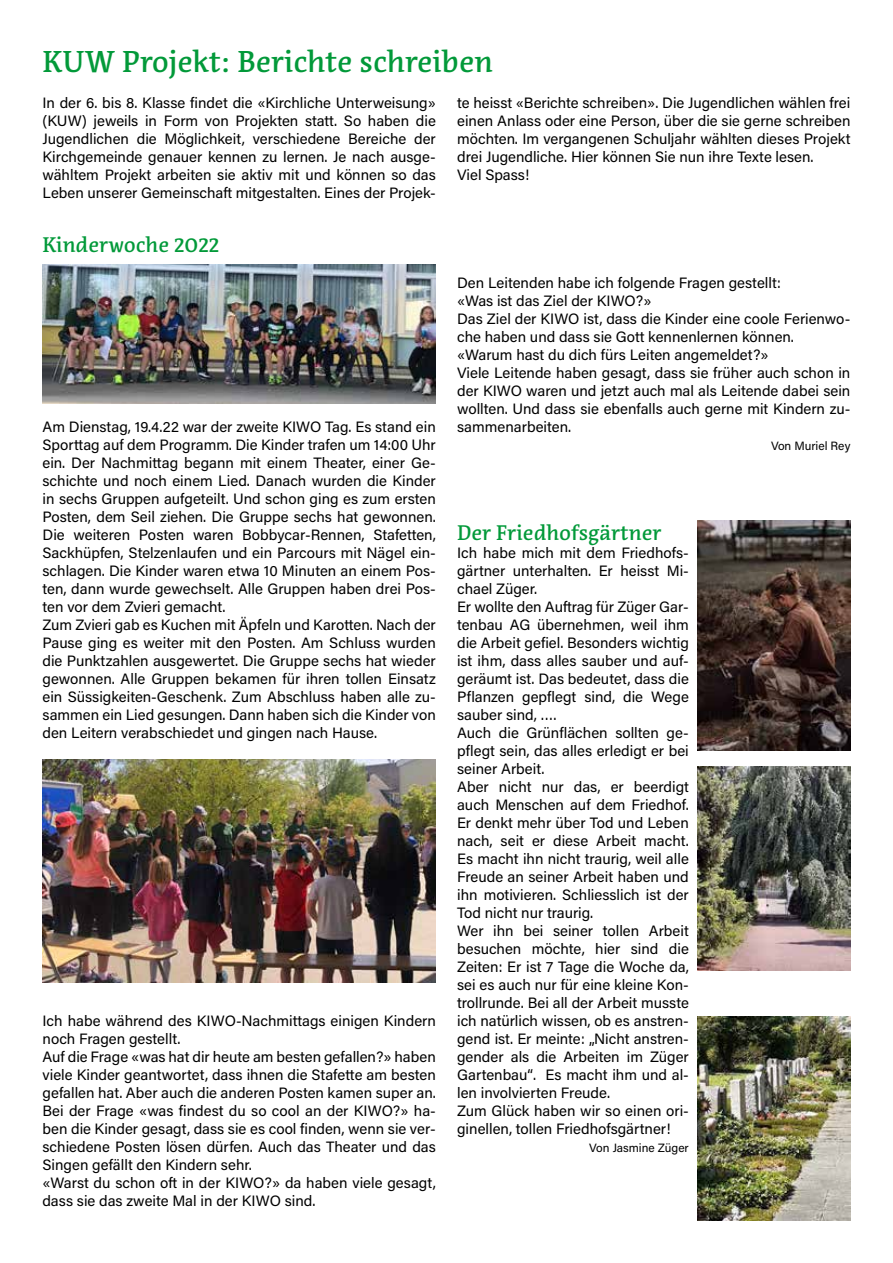
<style>
.page{position:relative;width:893px;height:1263px;background:#fff}
.page>*{position:absolute;margin:0;border:0;box-sizing:border-box;transform-origin:0 0}
.t1{font:500 30px "Acuta";color:#029939}
.t2{font:500 21px "Acuta";color:#029939}
.t3{font:15px/18px "Acumin Pro";color:#000}
.t4{font:12px "Acumin Pro";color:#000}
</style>
<div class="page">
<img style="left:697px;top:520px;width:153px;height:230px">
<img style="left:697px;top:1016px;width:153px;height:204px">
<img style="left:697px;top:766px;width:153px;height:204px">
<img style="left:43px;top:760px;width:393px;height:222px">
<img style="left:43px;top:265px;width:393px;height:139px">
<h1 class="t1" style="left:43px;top:44px;width:452px">KUW Projekt: Berichte schreiben</h1>
<p class="t3" style="left:43px;top:93px;width:395px;text-align:justify">In der 6. bis 8. Klasse findet die «Kirchliche Unterweisung» (KUW) jeweils in Form von Projekten statt. So haben die Jugendlichen die Möglichkeit, verschiedene Bereiche der Kirchgemeinde genauer kennen zu lernen. Je nach ausge&shy;wähltem Projekt arbeiten sie aktiv mit und können so das Leben unserer Gemeinschaft mitgestalten. Eines der Projek-</p>
<p class="t3" style="left:457px;top:93px;width:395px">te heisst «Berichte schreiben». Die Jugendlichen wählen frei einen Anlass oder eine Person, über die sie gerne schreiben möchten. Im vergangenen Schuljahr wählten dieses Projekt drei Jugendliche. Hier können Sie nun ihre Texte lesen.<br>Viel Spass!</p>
<h2 class="t2" style="left:43px;top:232px;width:178px">Kinderwoche 2022</h2>
<p class="t3" style="left:43px;top:417px;width:395px">Am Dienstag, 19.4.22 war der zweite KIWO Tag. Es stand ein Sporttag auf dem Programm. Die Kinder trafen um 14:00 Uhr ein. Der Nachmittag begann mit einem Theater, einer Ge&shy;schichte und noch einem Lied. Danach wurden die Kinder in sechs Gruppen aufgeteilt. Und schon ging es zum ersten Posten, dem Seil ziehen. Die Gruppe sechs hat gewonnen.<br>Die weiteren Posten waren Bobbycar-Rennen, Stafetten, Sackhüpfen, Stelzenlaufen und ein Parcours mit Nägel ein&shy;schlagen. Die Kinder waren etwa 10 Minuten an einem Pos&shy;ten, dann wurde gewechselt. Alle Gruppen haben drei Pos&shy;ten vor dem Zvieri gemacht.<br>Zum Zvieri gab es Kuchen mit Äpfeln und Karotten. Nach der Pause ging es weiter mit den Posten. Am Schluss wurden die Punktzahlen ausgewertet. Die Gruppe sechs hat wieder gewonnen. Alle Gruppen bekamen für ihren tollen Einsatz ein Süssigkeiten-Geschenk. Zum Abschluss haben alle zu&shy;sammen ein Lied gesungen. Dann haben sich die Kinder von den Leitern verabschiedet und gingen nach Hause.</p>
<p class="t3" style="left:43px;top:1011px;width:395px">Ich habe während des KIWO-Nachmittags einigen Kindern noch Fragen gestellt.<br>Auf die Frage «was hat dir heute am besten gefallen?» haben viele Kinder geantwortet, dass ihnen die Stafette am besten gefallen hat. Aber auch die anderen Posten kamen super an.<br>Bei der Frage «was findest du so cool an der KIWO?» ha&shy;ben die Kinder gesagt, dass sie es cool finden, wenn sie ver&shy;schiedene Posten lösen dürfen. Auch das Theater und das Singen gefällt den Kindern sehr.<br>«Warst du schon oft in der KIWO?» da haben viele gesagt, dass sie das zweite Mal in der KIWO sind.</p>
<p class="t3" style="left:457px;top:273px;width:395px">Den Leitenden habe ich folgende Fragen gestellt:<br>«Was ist das Ziel der KIWO?»<br>Das Ziel der KIWO ist, dass die Kinder eine coole Ferienwo&shy;che haben und dass sie Gott kennenlernen können. «Warum hast du dich fürs Leiten angemeldet?»<br>Viele Leitende haben gesagt, dass sie früher auch schon in der KIWO waren und jetzt auch mal als Leitende dabei sein wollten. Und dass sie ebenfalls auch gerne mit Kindern zu&shy;sammenarbeiten.</p>
<p class="t4" style="left:771px;top:437px;width:81px">Von Muriel Rey</p>
<h2 class="t2" style="left:457px;top:520px;width:206px">Der Friedhofsgärtner</h2>
<p class="t3" style="left:457px;top:543px;width:233px">Ich habe mich mit dem Friedhofs&shy;gärtner unterhalten. Er heisst Mi&shy;chael Züger.<br>Er wollte den Auftrag für Züger Gar&shy;tenbau AG übernehmen, weil ihm die Arbeit gefiel. Besonders wichtig ist ihm, dass alles sauber und auf&shy;geräumt ist. Das bedeutet, dass die<br>Pflanzen gepflegt sind, die Wege sauber sind, ….<br>Auch die Grünflächen sollten ge&shy;pflegt sein, das alles erledigt er bei seiner Arbeit.<br>Aber nicht nur das, er beerdigt auch Menschen auf dem Friedhof.<br>Er denkt mehr über Tod und Leben nach, seit er diese Arbeit macht.<br>Es macht ihn nicht traurig, weil alle<br>Freude an seiner Arbeit haben und ihn motivieren. Schliesslich ist der<br>Tod nicht nur traurig.<br>Wer ihn bei seiner tollen Arbeit besuchen möchte, hier sind die<br>Zeiten: Er ist 7 Tage die Woche da, sei es auch nur für eine kleine Kon&shy;trollrunde. Bei all der Arbeit musste ich natürlich wissen, ob es anstren&shy;gend ist. Er meinte: „Nicht anstren&shy;gender als die Arbeiten im Züger<br>Gartenbau“. Es macht ihm und al&shy;len involvierten Freude.<br>Zum Glück haben wir so einen ori&shy;ginellen, tollen Friedhofsgärtner!</p>
<p class="t4" style="left:589px;top:1139px;width:101px">Von Jasmine Züger</p>
</div>
